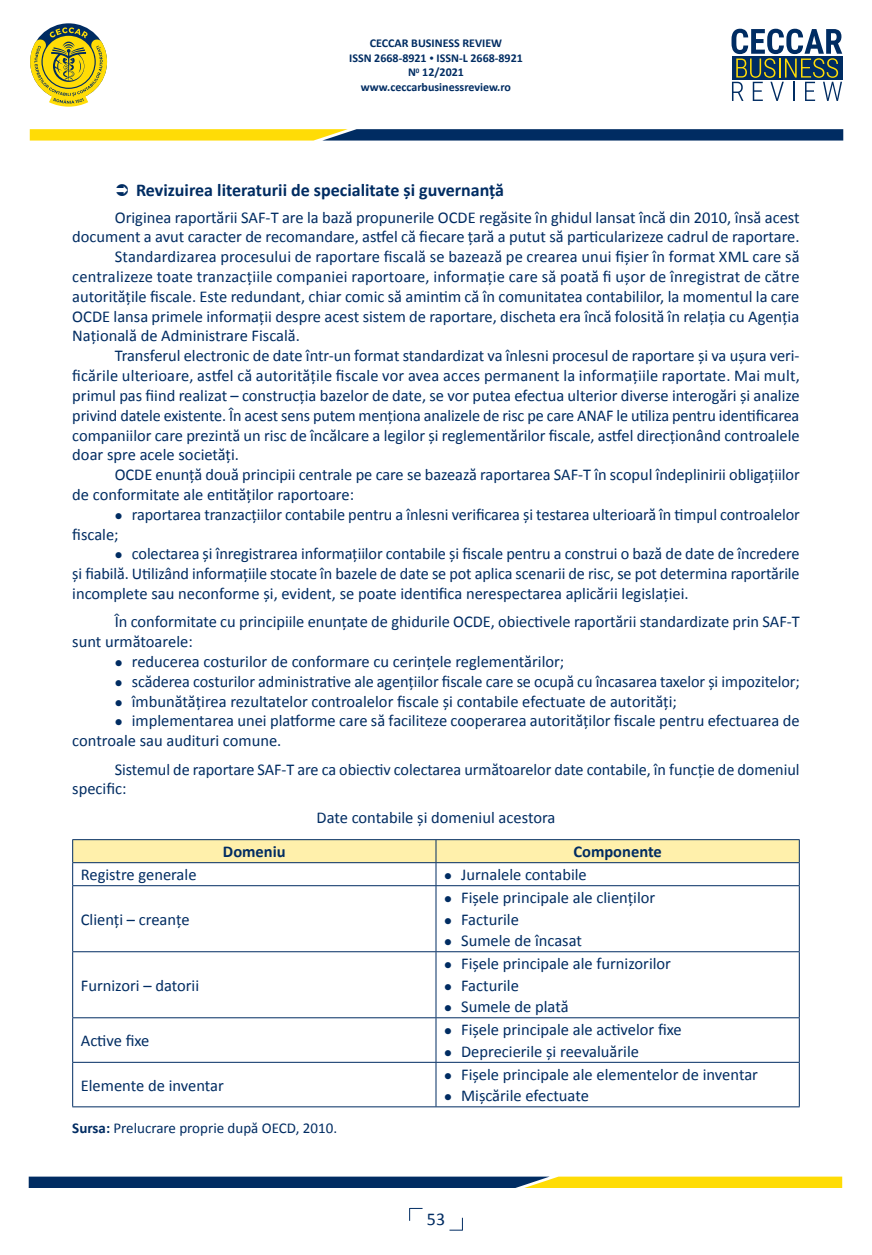
<style>
.page{position:relative;width:872px;height:1255px;background:#fff}
.page>*{position:absolute;margin:0;border:0;box-sizing:border-box;transform-origin:0 0}
.t1{font:700 18px "Calibri";color:#002c62}
.t2{font:18px "Calibri";color:#002c62}
.t3{font:16.5px/19.8px "Calibri";color:#002c62}
.t4{font:700 16.5px "Calibri";color:#002c62}
.t5{font:15px "Calibri";color:#002c62}
.t6{font:700 12px/14.4px "Calibri";color:#002c62;text-align:center}
.s1{font-size:9px}
.s2{font-weight:700}
</style>
<div class="page">
<svg style="left:449px;top:1217px;width:14px;height:13px"></svg>
<svg style="left:731px;top:29px;width:111px;height:72px"></svg>
<svg style="left:30px;top:129px;width:813px;height:11px;background:#637144"></svg>
<svg style="left:30px;top:27px;width:77px;height:80px"></svg>
<svg style="left:29px;top:1176px;width:813px;height:11px;background:#69774c"></svg>
<svg style="left:409px;top:1207px;width:13px;height:13px"></svg>
<svg style="left:72px;top:839px;width:728px;height:46px"></svg>
<hr style="left:72px;top:885px;width:364px;height:1px;background:#002c62">
<hr style="left:72px;top:886px;width:1px;height:65px;background:#002c62">
<hr style="left:436px;top:885px;width:363px;height:1px;background:#002c62">
<hr style="left:435px;top:886px;width:1px;height:65px;background:#002c62">
<hr style="left:799px;top:886px;width:1px;height:65px;background:#002c62">
<hr style="left:72px;top:951px;width:364px;height:1px;background:#002c62">
<hr style="left:72px;top:952px;width:1px;height:65px;background:#002c62">
<hr style="left:436px;top:951px;width:363px;height:1px;background:#002c62">
<hr style="left:435px;top:952px;width:1px;height:65px;background:#002c62">
<hr style="left:799px;top:952px;width:1px;height:65px;background:#002c62">
<hr style="left:72px;top:1017px;width:364px;height:1px;background:#002c62">
<hr style="left:72px;top:1018px;width:1px;height:43px;background:#002c62">
<hr style="left:436px;top:1017px;width:363px;height:1px;background:#002c62">
<hr style="left:435px;top:1018px;width:1px;height:43px;background:#002c62">
<hr style="left:799px;top:1018px;width:1px;height:43px;background:#002c62">
<hr style="left:72px;top:1061px;width:364px;height:1px;background:#002c62">
<hr style="left:72px;top:1062px;width:1px;height:44px;background:#002c62">
<hr style="left:436px;top:1061px;width:363px;height:1px;background:#002c62">
<hr style="left:435px;top:1062px;width:1px;height:44px;background:#002c62">
<hr style="left:799px;top:1062px;width:1px;height:44px;background:#002c62">
<hr style="left:72px;top:1106px;width:364px;height:1px;background:#002c62">
<hr style="left:436px;top:1106px;width:363px;height:1px;background:#002c62">
<p class="t6" style="left:349px;top:36px;width:175px">CECCAR BUSINESS REVIEW<br>ISSN 2668-8921 <span class="s1">•</span> ISSN-L 2668-8921<br>N<sup>0</sup> 12/2021 www.ceccarbusinessreview.ro</p>
<p class="t1" style="left:136px;top:179px;width:369px">Revizuirea literaturii de specialitate și guvernanță</p>
<p class="t3" style="left:115px;top:206px;width:686px">Originea raportării SAF-T are la bază propunerile OCDE regăsite în ghidul lansat încă din 2010, însă acest</p>
<p class="t3" style="left:72px;top:226px;width:728px">document a avut caracter de recomandare, astfel că fiecare țară a putut să particularizeze cadrul de raportare.</p>
<p class="t3" style="left:115px;top:246px;width:686px">Standardizarea procesului de raportare fiscală se bazează pe crearea unui fișier în format XML care să</p>
<p class="t3" style="left:72px;top:266px;width:728px">centralizeze toate tranzacțiile companiei raportoare, informație care să poată fi ușor de înregistrat de către</p>
<p class="t3" style="left:72px;top:286px;width:728px">autoritățile fiscale. Este redundant, chiar comic să amintim că în comunitatea contabililor, la momentul la care</p>
<p class="t3" style="left:72px;top:305px;width:728px">OCDE lansa primele informații despre acest sistem de raportare, discheta era încă folosită în relația cu Agenția</p>
<p class="t3" style="left:72px;top:325px;width:229px">Națională de Administrare Fiscală.</p>
<p class="t3" style="left:115px;top:345px;width:685px">Transferul electronic de date într-un format standardizat va înlesni procesul de raportare și va ușura veri-</p>
<p class="t3" style="left:72px;top:365px;width:729px">ficările ulterioare, astfel că autoritățile fiscale vor avea acces permanent la informațiile raportate. Mai mult,</p>
<p class="t3" style="left:72px;top:385px;width:729px">primul pas fiind realizat – construcția bazelor de date, se vor putea efectua ulterior diverse interogări și analize</p>
<p class="t3" style="left:72px;top:404px;width:728px">privind datele existente. În acest sens putem menționa analizele de risc pe care ANAF le utiliza pentru identificarea</p>
<p class="t3" style="left:72px;top:424px;width:729px">companiilor care prezintă un risc de încălcare a legilor și reglementărilor fiscale, astfel direcționând controalele</p>
<p class="t3" style="left:72px;top:444px;width:168px">doar spre acele societăţi.</p>
<p class="t3" style="left:115px;top:464px;width:686px">OCDE enunță două principii centrale pe care se bazează raportarea SAF-T în scopul îndeplinirii obligațiilor</p>
<p class="t3" style="left:72px;top:484px;width:283px">de conformitate ale entităților raportoare:</p>
<p class="t3" style="left:72px;top:503px;width:729px;text-indent:43px">● raportarea tranzacțiilor contabile pentru a înlesni verificarea și testarea ulterioară în timpul controalelor fiscale;</p>
<p class="t3" style="left:72px;top:543px;width:729px;text-align:justify;text-indent:43px">● colectarea și înregistrarea informațiilor contabile și fiscale pentru a construi o bază de date de încredere și fiabilă. Utilizând informațiile stocate în bazele de date se pot aplica scenarii de risc, se pot determina raportările incomplete sau neconforme și, evident, se poate identifica nerespectarea aplicării legislației.</p>
<p class="t3" style="left:72px;top:611px;width:729px;text-indent:43px">În conformitate cu principiile enunțate de ghidurile OCDE, obiectivele raportării standardizate prin SAF-T sunt următoarele:</p>
<p class="t3" style="left:115px;top:650px;width:451px">● reducerea costurilor de conformare cu cerințele reglementărilor;</p>
<p class="t3" style="left:115px;top:670px;width:686px">● scăderea costurilor administrative ale agențiilor fiscale care se ocupă cu încasarea taxelor și impozitelor;</p>
<p class="t3" style="left:115px;top:690px;width:563px">● îmbunătățirea rezultatelor controalelor fiscale și contabile efectuate de autorități;</p>
<p class="t3" style="left:72px;top:710px;width:728px;text-indent:43px">● implementarea unei platforme care să faciliteze cooperarea autorităților fiscale pentru efectuarea de controale sau audituri comune.</p>
<p class="t3" style="left:72px;top:758px;width:728px;text-indent:43px">Sistemul de raportare SAF-T are ca obiectiv colectarea următoarelor date contabile, în funcție de domeniul specific:</p>
<p class="t3" style="left:316px;top:806px;width:240px">Date contabile și domeniul acestora</p>
<p class="t4" style="left:223px;top:841px;width:64px">Domeniu</p>
<p class="t4" style="left:573px;top:841px;width:90px">Componente</p>
<p class="t3" style="left:81px;top:864px;width:117px">Registre generale</p>
<p class="t3" style="left:444px;top:864px;width:144px">● Jurnalele contabile</p>
<p class="t3" style="left:81px;top:908px;width:110px">Clienți – creanțe</p>
<p class="t3" style="left:444px;top:887px;width:213px">● Fișele principale ale clienților</p>
<p class="t3" style="left:444px;top:908px;width:76px">● Facturile</p>
<p class="t3" style="left:444px;top:930px;width:139px">● Sumele de încasat</p>
<p class="t3" style="left:81px;top:974px;width:120px">Furnizori – datorii</p>
<p class="t3" style="left:81px;top:1029px;width:70px">Active fixe</p>
<p class="t3" style="left:81px;top:1074px;width:145px">Elemente de inventar</p>
<p class="t5" style="left:72px;top:1119px;width:266px"><span class="s2">Sursa:</span> Prelucrare proprie după OECD, 2010.</p>
<p class="t3" style="left:444px;top:953px;width:228px">● Fișele principale ale furnizorilor</p>
<p class="t3" style="left:444px;top:974px;width:76px">● Facturile</p>
<p class="t3" style="left:444px;top:996px;width:126px">● Sumele de plată</p>
<p class="t3" style="left:444px;top:1019px;width:239px">● Fișele principale ale activelor fixe</p>
<p class="t3" style="left:444px;top:1040px;width:196px">● Deprecierile și reevaluările</p>
<p class="t3" style="left:444px;top:1063px;width:315px">● Fișele principale ale elementelor de inventar</p>
<p class="t3" style="left:444px;top:1085px;width:146px">● Mișcările efectuate</p>
<p class="t2" style="left:427px;top:1208px;width:20px">53</p>
</div>
